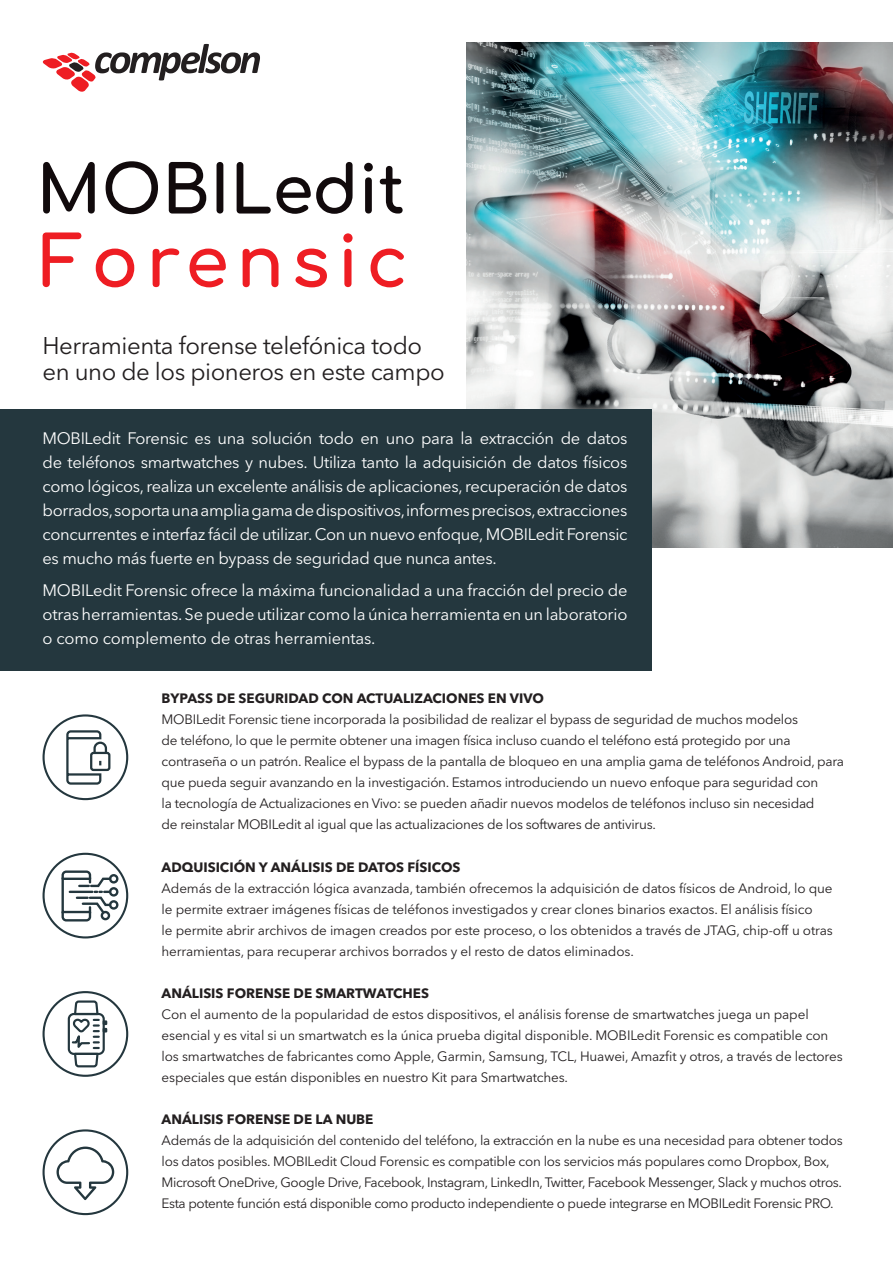
<style>
.page{position:relative;width:893px;height:1263px;background:#fff}
.page>*{position:absolute;margin:0;border:0;box-sizing:border-box;transform-origin:0 0}
.t1{font:24px/26.4px "Avenir Next LT Pro";letter-spacing:-.02em;color:#231f20}
.t2{font:16.5px/24px "Avenir Next LT Pro";letter-spacing:-.02em;color:#fff;text-align:justify}
.t3{font:13.5px/21px "Avenir Next LT Pro";letter-spacing:-.02em;color:#231f20}
.t4{font:700 13.5px "Avenir Next LT Pro";color:#231f20}
</style>
<div class="page">
<img style="left:466px;top:43px;width:427px;height:505px">
<div style="left:90px;top:752px;width:20px;height:19px;border:2px solid #24373e;border-radius:2px"></div>
<svg style="left:66px;top:730px;width:42px;height:55px"></svg>
<div style="left:43px;top:714px;width:85px;height:86px;border:2px solid #24373e;border-radius:50%"></div>
<div style="left:109px;top:874px;width:9px;height:9px;border:2px solid #24373e;border-radius:50%"></div>
<div style="left:109px;top:900px;width:9px;height:10px;border:2px solid #24373e;border-radius:50%"></div>
<div style="left:109px;top:887px;width:9px;height:9px;border:2px solid #24373e;border-radius:50%"></div>
<svg style="left:61px;top:870px;width:52px;height:52px"></svg>
<div style="left:43px;top:853px;width:85px;height:85px;border:2px solid #24373e;border-radius:50%"></div>
<svg style="left:57px;top:1146px;width:57px;height:54px"></svg>
<div style="left:43px;top:1129px;width:85px;height:86px;border:2px solid #24373e;border-radius:50%"></div>
<div style="left:68px;top:1013px;width:37px;height:42px;border:2px solid #24373e;border-radius:5px"></div>
<svg style="left:70px;top:999px;width:37px;height:69px"></svg>
<div style="left:43px;top:991px;width:85px;height:86px;border:2px solid #24373e;border-radius:50%"></div>
<div style="left:0;top:409px;width:651px;height:262px;background:#24373e"></div>
<svg style="left:43px;top:162px;width:52px;height:52px"></svg>
<svg style="left:106px;top:161px;width:52px;height:53px"></svg>
<svg style="left:169px;top:162px;width:37px;height:52px"></svg>
<svg style="left:217px;top:162px;width:6px;height:52px"></svg>
<svg style="left:237px;top:162px;width:116px;height:52px"></svg>
<svg style="left:364px;top:163px;width:9px;height:51px"></svg>
<svg style="left:380px;top:166px;width:23px;height:48px"></svg>
<svg style="left:43px;top:232px;width:38px;height:55px"></svg>
<svg style="left:96px;top:249px;width:38px;height:38px"></svg>
<svg style="left:153px;top:248px;width:26px;height:39px"></svg>
<svg style="left:190px;top:249px;width:36px;height:38px"></svg>
<svg style="left:243px;top:248px;width:35px;height:39px"></svg>
<svg style="left:295px;top:249px;width:32px;height:38px"></svg>
<svg style="left:343px;top:233px;width:10px;height:54px"></svg>
<svg style="left:371px;top:249px;width:33px;height:38px"></svg>
<svg style="left:42px;top:44px;width:218px;height:48px"></svg>
<h1 class="t1" style="left:43px;top:332px;width:404px">Herramienta forense telefónica todo en uno de los pioneros en este campo</h1>
<p class="t2" style="left:43px;top:426px;width:586px">MOBILedit Forensic es una solución todo en uno para la extracción de datos de teléfonos smartwatches y nubes. Utiliza tanto la adquisición de datos físicos como lógicos, realiza un excelente análisis de aplicaciones, recuperación de datos borrados, soporta una amplia gama de dispositivos, informes precisos, extracciones concurrentes e interfaz fácil de utilizar. Con un nuevo enfoque, MOBILedit Forensic es mucho más fuerte en bypass de seguridad que nunca antes.</p>
<p class="t2" style="left:43px;top:579px;width:586px">MOBILedit Forensic ofrece la máxima funcionalidad a una fracción del precio de otras herramientas. Se puede utilizar como la única herramienta en un laboratorio o como complemento de otras herramientas.</p>
<p class="t4" style="left:162px;top:690px;width:384px">BYPASS DE SEGURIDAD CON ACTUALIZACIONES EN VIVO</p>
<p class="t3" style="left:162px;top:709px;width:684px">MOBILedit Forensic tiene incorporada la posibilidad de realizar el bypass de seguridad de muchos modelos<br>de teléfono, lo que le permite obtener una imagen física incluso cuando el teléfono está protegido por una contraseña o un patrón. Realice el bypass de la pantalla de bloqueo en una amplia gama de teléfonos Android, para que pueda seguir avanzando en la investigación. Estamos introduciendo un nuevo enfoque para seguridad con<br>la tecnología de Actualizaciones en Vivo: se pueden añadir nuevos modelos de teléfonos incluso sin necesidad<br>de reinstalar MOBILedit al igual que las actualizaciones de los softwares de antivirus.</p>
<p class="t4" style="left:162px;top:859px;width:300px">ADQUISICIÓN Y ANÁLISIS DE DATOS FÍSICOS</p>
<p class="t3" style="left:162px;top:877px;width:673px">Además de la extracción lógica avanzada, también ofrecemos la adquisición de datos físicos de Android, lo que le permite extraer imágenes físicas de teléfonos investigados y crear clones binarios exactos. El análisis físico<br>le permite abrir archivos de imagen creados por este proceso, o los obtenidos a través de JTAG, chip-off u otras herramientas, para recuperar archivos borrados y el resto de datos eliminados.</p>
<p class="t4" style="left:162px;top:985px;width:269px">ANÁLISIS FORENSE DE SMARTWATCHES</p>
<p class="t3" style="left:162px;top:1004px;width:683px">Con el aumento de la popularidad de estos dispositivos, el análisis forense de smartwatches juega un papel esencial y es vital si un smartwatch es la única prueba digital disponible. MOBILedit Forensic es compatible con los smartwatches de fabricantes como Apple, Garmin, Samsung, TCL, Huawei, Amazfit y otros, a través de lectores especiales que están disponibles en nuestro Kit para Smartwatches.</p>
<p class="t4" style="left:162px;top:1111px;width:213px">ANÁLISIS FORENSE DE LA NUBE</p>
<p class="t3" style="left:162px;top:1130px;width:683px">Además de la adquisición del contenido del teléfono, la extracción en la nube es una necesidad para obtener todos los datos posibles. MOBILedit Cloud Forensic es compatible con los servicios más populares como Dropbox, Box, Microsoft OneDrive, Google Drive, Facebook, Instagram, LinkedIn, Twitter, Facebook Messenger, Slack y muchos otros.<br>Esta potente función está disponible como producto independiente o puede integrarse en MOBILedit Forensic PRO.</p>
</div>
